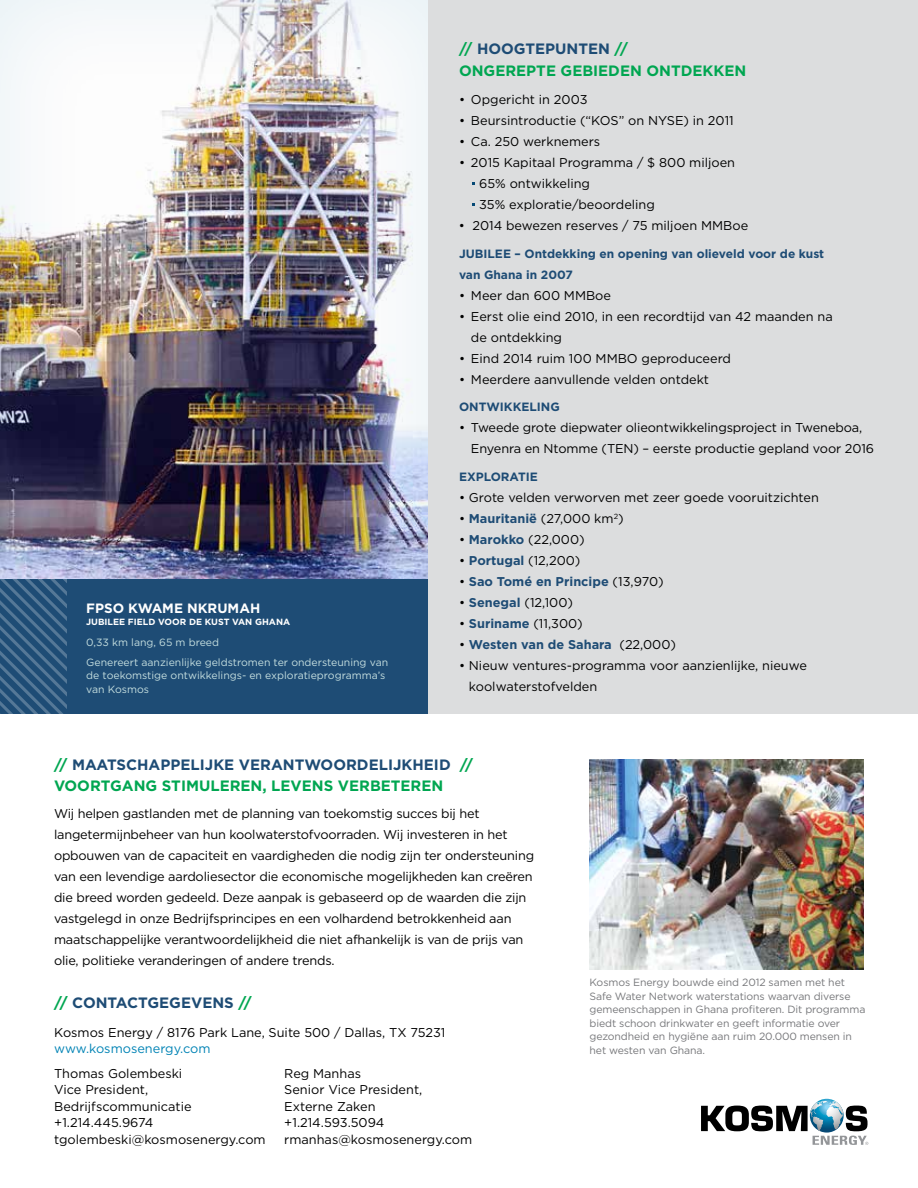
<style>
.page{position:relative;width:918px;height:1188px;background:#fff}
.page>*{position:absolute;margin:0;border:0;box-sizing:border-box;transform-origin:0 0}
.t1{font:700 15px/22.4px "Gotham HTF";color:#00a651}
.t2{font:700 15px "Gotham HTF";color:#1e4c75}
.t3{font:700 13.5px "Gotham";color:#fff}
.t4{font:12.75px/21px "Gotham HTF";letter-spacing:-.01em;color:#000}
.t5{font:700 12.75px "Gotham HTF";color:#1e4c75}
.t6{font:12.75px "Gotham HTF";color:#0083b5}
.t7{font:700 12px/21px "Gotham HTF";color:#1e4c75}
.t8{font:10.5px/13.5px "Gotham";letter-spacing:-.01em;color:#77787b}
.t9{font:10.5px/20.2px "Gotham";color:#c3ddde}
.t10{font:700 9px "Gotham";color:#fff}
.s1{color:#1e4c75}
.s2{font-weight:700;color:#1e4c75}
.s3{font-weight:400;color:#000}
.s4{color:#00a651}
</style>
<div class="page">
<div style="left:0;top:0;width:918px;height:714px;background:#dcddde"></div>
<div style="left:0;top:579px;width:428px;height:135px;background:#1e4c75"></div>
<svg style="left:0;top:579px;width:66px;height:135px"></svg>
<img style="left:590px;top:759px;width:274px;height:210px">
<div style="left:0;top:0;width:428px;height:579px;background:#0078ad;opacity:.1"></div>
<svg style="left:701px;top:1099px;width:167px;height:46px"></svg>
<p class="t3" style="left:86px;top:600px;width:176px">FPSO KWAME NKRUMAH</p>
<p class="t10" style="left:86px;top:617px;width:206px">JUBILEE FIELD VOOR DE KUST VAN GHANA</p>
<p class="t9" style="left:86px;top:632px;width:303px">0,33 km lang, 65 m breed<br>Genereert aanzienlijke geldstromen ter ondersteuning van</p>
<p class="t9" style="left:86px;top:669px;width:301px;line-height:13.5px">de toekomstige ontwikkelings- en exploratieprogramma’s van Kosmos</p>
<p class="t1" style="left:459px;top:37px;width:289px">// <span class="s1">HOOGTEPUNTEN</span> //<br>ONGEREPTE GEBIEDEN ONTDEKKEN</p>
<p class="t4" style="left:459px;top:89px;width:130px">• Opgericht in 2003</p>
<p class="t4" style="left:459px;top:110px;width:276px">• Beursintroductie (“KOS” on NYSE) in 2011</p>
<p class="t4" style="left:459px;top:131px;width:143px">• Ca. 250 werknemers</p>
<p class="t4" style="left:479px;top:152px;width:257px;text-indent:-20px">• 2015 Kapitaal Programma / $ 800 miljoen<br>65% ontwikkeling<br>35% exploratie/beoordeling</p>
<p class="t4" style="left:459px;top:215px;width:291px">• 2014 bewezen reserves / 75 miljoen MMBoe</p>
<p class="t7" style="left:459px;top:242px;width:367px">JUBILEE – Ontdekking en opening van olieveld voor de kust van Ghana in 2007</p>
<p class="t4" style="left:459px;top:284px;width:154px">• Meer dan 600 MMBoe</p>
<p class="t4" style="left:471px;top:305px;width:363px;text-indent:-12px">• Eerst olie eind 2010, in een recordtijd van 42 maanden na de ontdekking</p>
<p class="t4" style="left:459px;top:347px;width:274px">• Eind 2014 ruim 100 MMBO geproduceerd</p>
<p class="t4" style="left:459px;top:368px;width:252px">• Meerdere aanvullende velden ontdekt</p>
<p class="t7" style="left:459px;top:396px;width:102px">ONTWIKKELING</p>
<p class="t4" style="left:471px;top:417px;width:405px;text-indent:-12px">• Tweede grote diepwater olieontwikkelingsproject in Tweneboa,<br>Enyenra en Ntomme (TEN) – eerste productie gepland voor 2016</p>
<p class="t7" style="left:459px;top:466px;width:80px">EXPLORATIE</p>
<p class="t4" style="left:459px;top:487px;width:362px">• Grote velden verworven met zeer goede vooruitzichten</p>
<p class="t4" style="left:459px;top:508px;width:166px">• <span class="s2">Mauritanië</span> (27,000 km<sup>2</sup>)</p>
<p class="t4" style="left:459px;top:529px;width:127px">• <span class="s2">Marokko</span> (22,000)</p>
<p class="t4" style="left:459px;top:550px;width:123px">• <span class="s2">Portugal</span> (12,200)</p>
<p class="t5" style="left:459px;top:574px;width:206px"><span class="s3">•</span> Sao Tomé en Principe <span class="s3">(13,970)</span></p>
<p class="t4" style="left:459px;top:592px;width:116px">• <span class="s2">Senegal</span> (12,100)</p>
<p class="t4" style="left:459px;top:613px;width:125px">• <span class="s2">Suriname</span> (11,300)</p>
<p class="t5" style="left:459px;top:637px;width:219px"><span class="s3">•</span> Westen van de Sahara <span class="s3">(22,000)</span></p>
<p class="t4" style="left:469px;top:655px;width:340px;text-indent:-10px">• Nieuw ventures-programma voor aanzienlijke, nieuwe koolwaterstofvelden</p>
<p class="t1" style="left:54px;top:753px;width:421px;line-height:21px">// <span class="s1">MAATSCHAPPELIJKE VERANTWOORDELIJKHEID</span> //<br>VOORTGANG STIMULEREN, LEVENS VERBETEREN</p>
<p class="t4" style="left:54px;top:803px;width:482px">Wij helpen gastlanden met de planning van toekomstig succes bij het langetermijnbeheer van hun koolwaterstofvoorraden. Wij investeren in het opbouwen van de capaciteit en vaardigheden die nodig zijn ter ondersteuning van een levendige aardoliesector die economische mogelijkheden kan creëren die breed worden gedeeld. Deze aanpak is gebaseerd op de waarden die zijn vastgelegd in onze Bedrijfsprincipes en een volhardend betrokkenheid aan maatschappelijke verantwoordelijkheid die niet afhankelijk is van de prijs van olie, politieke veranderingen of andere trends.</p>
<p class="t2" style="left:54px;top:994px;width:199px"><span class="s4">//</span> CONTACTGEGEVENS <span class="s4">//</span></p>
<p class="t4" style="left:54px;top:1021px;width:393px">Kosmos Energy / 8176 Park Lane, Suite 500 / Dallas, TX 75231</p>
<p class="t6" style="left:54px;top:1041px;width:158px">www.kosmosenergy.com</p>
<p class="t4" style="left:54px;top:1065px;width:213px;line-height:16.5px">Thomas Golembeski<br>Vice President,<br>Bedrijfscommunicatie +1.214.445.9674 tgolembeski@kosmosenergy.com</p>
<p class="t4" style="left:284px;top:1065px;width:189px;line-height:16.5px">Reg Manhas<br>Senior Vice President,<br>Externe Zaken +1.214.593.5094 rmanhas@kosmosenergy.com</p>
<p class="t8" style="left:590px;top:976px;width:277px">Kosmos Energy bouwde eind 2012 samen met het Safe Water Network waterstations waarvan diverse gemeenschappen in Ghana profiteren. Dit programma biedt schoon drinkwater en geeft informatie over gezondheid en hygiëne aan ruim 20.000 mensen in het westen van Ghana.</p>
</div>
